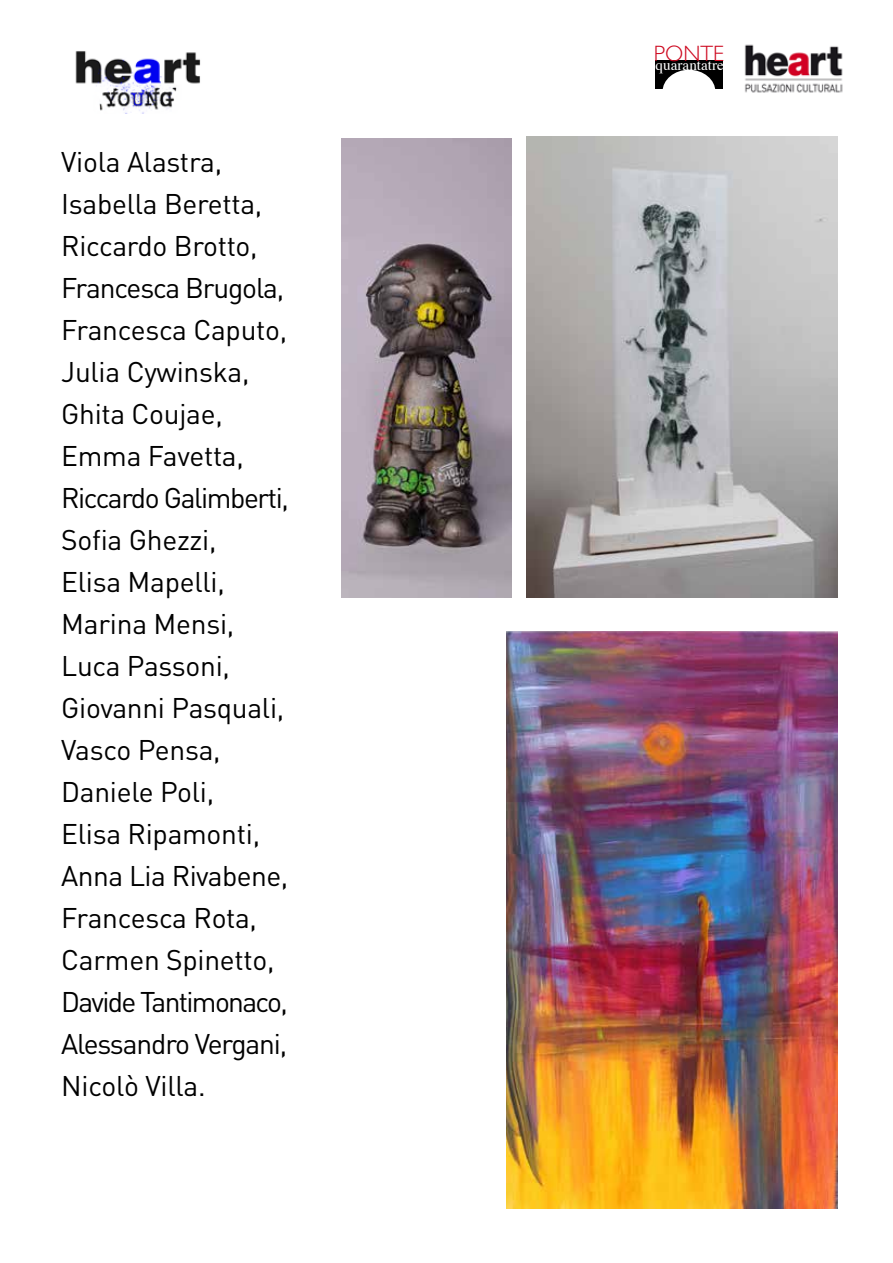
<style>
.page{position:relative;width:893px;height:1263px;background:#fff}
.page>*{position:absolute;margin:0;border:0;box-sizing:border-box;transform-origin:0 0}
.t1{font:28.2px/42px "DIN";letter-spacing:-.01em;color:#000}
.t2{font:300 22.2px "Gill Sans";color:#cd071e}
.t3{font:15.15px "Times";color:#fff}
</style>
<div class="page">
<img style="left:744px;top:44px;width:99px;height:49px">
<div style="left:656px;top:60px;width:67px;height:29px;background:#000"></div>
<div style="left:662px;top:70px;width:53px;height:44px;background:#fff;border-radius:50%"></div>
<img style="left:75px;top:51px;width:126px;height:63px">
<img style="left:506px;top:631px;width:331px;height:577px">
<img style="left:342px;top:139px;width:169px;height:458px">
<img style="left:526px;top:136px;width:311px;height:461px">
<p class="t1" style="left:61px;top:140px;width:229px">Viola Alastra,<br>Isabella Beretta,<br>Riccardo Brotto,<br>Francesca Brugola,<br>Francesca Caputo,<br>Julia Cywinska,<br>Ghita Coujae,<br>Emma Favetta,<br>Riccardo Galimberti,<br>Sofia Ghezzi,<br>Elisa Mapelli,<br>Marina Mensi,<br>Luca Passoni,<br>Giovanni Pasquali,<br>Vasco Pensa,<br>Daniele Poli,<br>Elisa Ripamonti,<br>Anna Lia Rivabene,<br>Francesca Rota,<br>Carmen Spinetto,<br>Davide Tantimonaco,<br>Alessandro Vergani,<br>Nicolò Villa.</p>
<p class="t2" style="left:654px;top:40px;width:72px">PONTE</p>
<p class="t3" style="left:656px;top:51px;width:70px">quarantatre</p>
</div>
